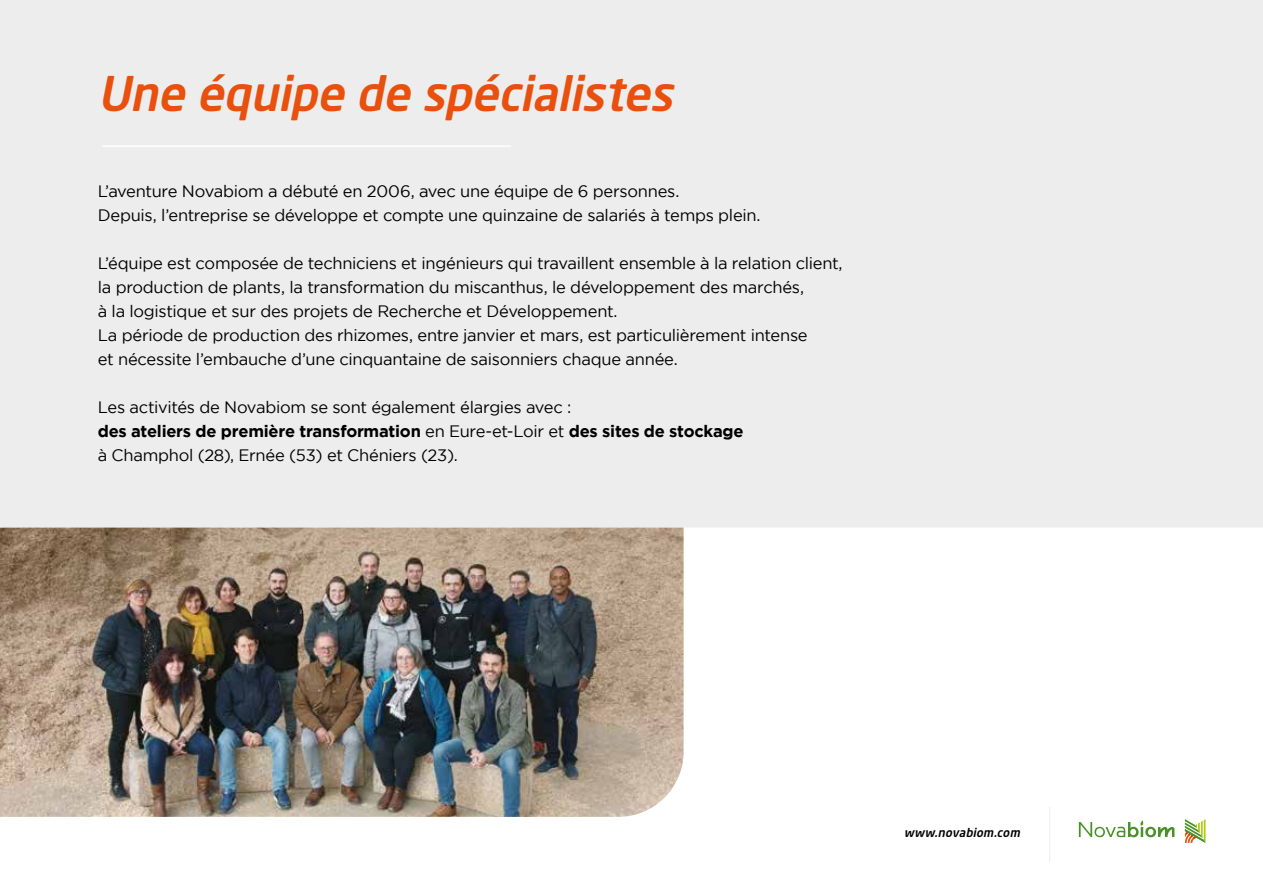
<style>
.page{position:relative;width:1263px;height:893px;background:#fff}
.page>*{position:absolute;margin:0;border:0;box-sizing:border-box;transform-origin:0 0}
.t1{font:italic 500 47.25px "Neo Sans Std";color:#e9500e}
.t2{font:16.5px/24px "Gotham";letter-spacing:-.015em;color:#000}
.t3{font:italic 500 12px "Neo Sans Std";color:#000}
.s1{font-weight:700}
</style>
<div class="page">
<div style="left:0;top:0;width:1263px;height:528px;background:#ededed"></div>
<hr style="left:102px;top:145px;width:409px;height:2px;background:#fff">
<hr style="left:1049px;top:807px;width:1px;height:55px;background:#ededed">
<svg style="left:1185px;top:819px;width:20px;height:24px"></svg>
<svg style="left:1079px;top:820px;width:95px;height:17px"></svg>
<img style="left:0;top:528px;width:684px;height:289px">
<h1 class="t1" style="left:98px;top:64px;width:588px">Une équipe de spécialistes</h1>
<p class="t2" style="left:98px;top:179px;width:664px">L’aventure Novabiom a débuté en 2006, avec une équipe de 6 personnes.<br>Depuis, l’entreprise se développe et compte une quinzaine de salariés à temps plein.</p>
<p class="t2" style="left:98px;top:251px;width:746px">L’équipe est composée de techniciens et ingénieurs qui travaillent ensemble à la relation client, la production de plants, la transformation du miscanthus, le développement des marchés,<br>à la logistique et sur des projets de Recherche et Développement.<br>La période de production des rhizomes, entre janvier et mars, est particulièrement intense<br>et nécessite l’embauche d’une cinquantaine de saisonniers chaque année.</p>
<p class="t2" style="left:98px;top:395px;width:647px">Les activités de Novabiom se sont également élargies avec :<br><span class="s1">des ateliers de première transformation</span> en Eure-et-Loir et <span class="s1">des sites de stockage </span>à Champhol (28), Ernée (53) et Chéniers (23).</p>
<p class="t3" style="left:904px;top:825px;width:120px">www.novabiom.com</p>
</div>
